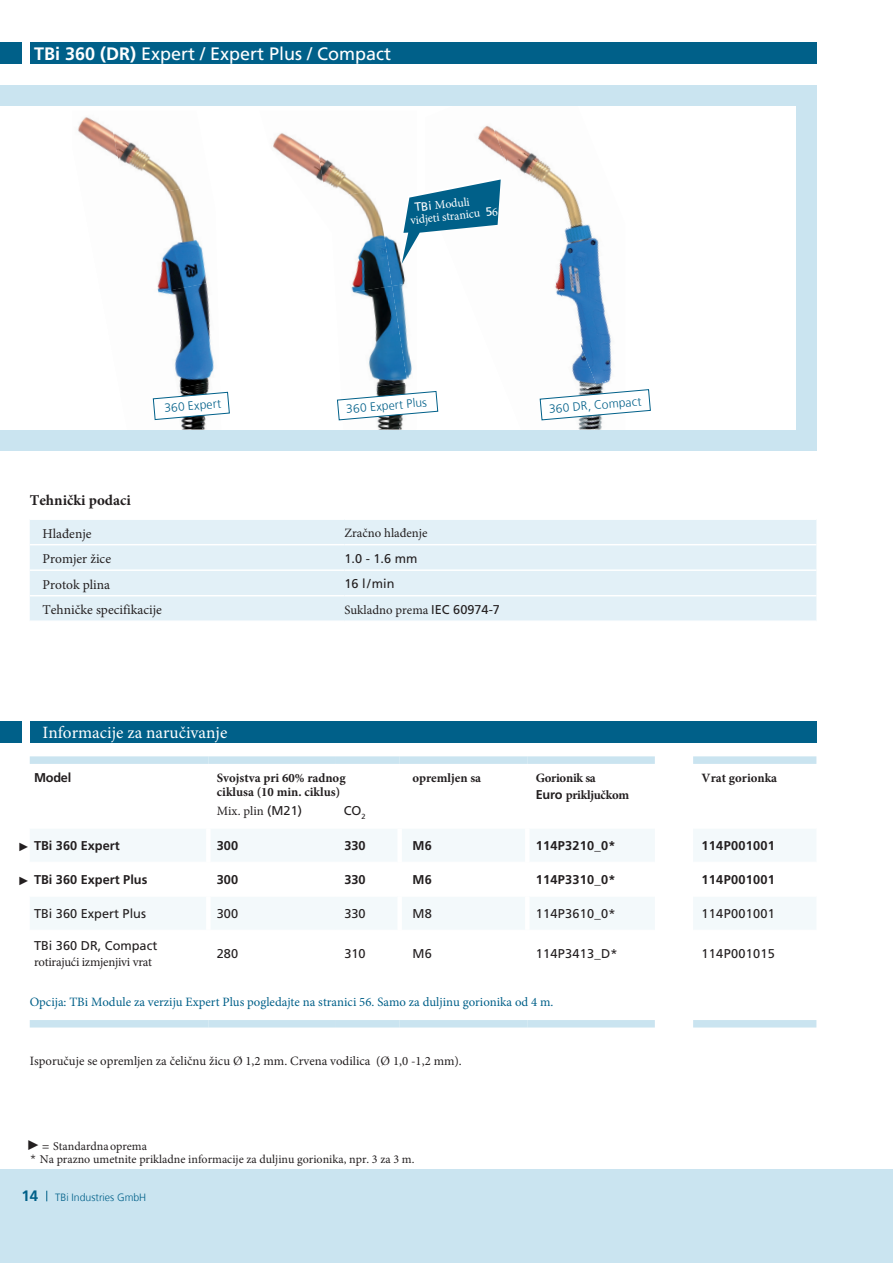
<style>
.page{position:relative;width:893px;height:1263px;background:#fff}
.page>*{position:absolute;margin:0;border:0;box-sizing:border-box;transform-origin:0 0}
.t1{font:18px "Frutiger LT Std";color:#fff}
.t2{font:17.25px "Minion Pro";color:#fff}
.t3{font:700 15px "Minion Pro";color:#231f20}
.t4{font:13.5px "Minion Pro";color:#231f20}
.t5{font:12.75px "Minion Pro";color:#231f20}
.t6{font:12.75px "Minion Pro";color:#006089}
.t7{font:12.75px "Frutiger LT Std";color:#231f20}
.t8{font:700 12.75px/14px "Minion Pro";color:#231f20}
.t9{font:700 12.75px "Frutiger LT Std";letter-spacing:.02em;color:#231f20}
.t10{font:12.75px "Frutiger LT Std";letter-spacing:.02em;color:#231f20}
.t11{font:700 12.75px "Frutiger LT Std";color:#231f20}
.t12{font:700 12.75px/16.8px "Minion Pro";letter-spacing:-.02em;color:#231f20}
.t13{font:12.75px "Minion Pro";letter-spacing:-.02em;color:#231f20}
.t14{font:12px/13.4px "Minion Pro";color:#231f20}
.t15{font:300 12px "Frutiger";color:#006089}
.t16{font:12px "Minion Pro";color:#fff}
.t17{font:300 10.5px "Frutiger";color:#006089}
.s1{font-weight:700}
.s2{font-family:"Frutiger LT Std"}
.s3{font-family:"Arial";font-weight:400;font-size:12px}
.s4{font-family:"Times New Roman";font-size:13.95px}
.s5{font-family:"Frutiger";font-weight:300}
.s6{font-weight:700;font-size:15px}
</style>
<div class="page">
<div style="left:0;top:1169px;width:893px;height:94px;background:#cae4f0"></div>
<div style="left:30px;top:43px;width:786px;height:21px;background:#006089"></div>
<div style="left:30px;top:722px;width:786px;height:21px;background:#006089"></div>
<div style="left:0;top:85px;width:816px;height:366px;background:#cae4f0"></div>
<div style="left:0;top:106px;width:795px;height:323px;background:#fff"></div>
<svg style="left:30px;top:829px;width:625px;height:100px;fill:#f3f9fb"></svg>
<hr style="left:30px;top:862px;width:176px;height:1px;background:#fff">
<hr style="left:211px;top:862px;width:125px;height:1px;background:#fff">
<hr style="left:336px;top:862px;width:61px;height:1px;background:#fff">
<hr style="left:402px;top:862px;width:123px;height:1px;background:#fff">
<hr style="left:529px;top:862px;width:126px;height:1px;background:#fff">
<hr style="left:30px;top:896px;width:176px;height:1px;background:#fff">
<hr style="left:211px;top:896px;width:125px;height:1px;background:#fff">
<hr style="left:336px;top:896px;width:61px;height:1px;background:#fff">
<hr style="left:402px;top:896px;width:123px;height:1px;background:#fff">
<hr style="left:529px;top:896px;width:126px;height:1px;background:#fff">
<div style="left:206px;top:828px;width:5px;height:34px;background:#fff"></div>
<div style="left:206px;top:862px;width:5px;height:34px;background:#fff"></div>
<div style="left:206px;top:896px;width:5px;height:34px;background:#fff"></div>
<hr style="left:525px;top:828px;width:4px;height:34px;background:#fff">
<hr style="left:525px;top:862px;width:4px;height:34px;background:#fff">
<hr style="left:525px;top:896px;width:4px;height:34px;background:#fff">
<div style="left:30px;top:756px;width:178px;height:8px;background:#cae4f0"></div>
<div style="left:208px;top:756px;width:128px;height:8px;background:#cae4f0"></div>
<div style="left:336px;top:756px;width:64px;height:8px;background:#cae4f0"></div>
<div style="left:400px;top:756px;width:127px;height:8px;background:#cae4f0"></div>
<div style="left:527px;top:756px;width:128px;height:8px;background:#cae4f0"></div>
<div style="left:30px;top:1020px;width:178px;height:7px;background:#cae4f0"></div>
<div style="left:208px;top:1020px;width:128px;height:7px;background:#cae4f0"></div>
<div style="left:336px;top:1020px;width:64px;height:7px;background:#cae4f0"></div>
<div style="left:400px;top:1020px;width:127px;height:7px;background:#cae4f0"></div>
<div style="left:527px;top:1020px;width:128px;height:7px;background:#cae4f0"></div>
<div style="left:397px;top:828px;width:5px;height:34px;background:#fff"></div>
<div style="left:397px;top:862px;width:5px;height:34px;background:#fff"></div>
<div style="left:397px;top:896px;width:5px;height:34px;background:#fff"></div>
<svg style="left:693px;top:829px;width:123px;height:100px"></svg>
<div style="left:693px;top:756px;width:123px;height:8px;background:#cae4f0"></div>
<hr style="left:693px;top:862px;width:123px;height:1px;background:#fff">
<div style="left:693px;top:1020px;width:123px;height:7px;background:#cae4f0"></div>
<hr style="left:693px;top:896px;width:123px;height:1px;background:#fff">
<img style="left:154px;top:161px;width:23px;height:22px">
<img style="left:159px;top:183px;width:48px;height:98px">
<img style="left:157px;top:281px;width:57px;height:99px">
<img style="left:152px;top:380px;width:58px;height:49px">
<img style="left:77px;top:117px;width:77px;height:60px">
<img style="left:152px;top:343px;width:11px;height:56px">
<img style="left:392px;top:239px;width:13px;height:43px">
<img style="left:392px;top:282px;width:20px;height:97px">
<img style="left:376px;top:390px;width:30px;height:39px">
<img style="left:326px;top:160px;width:37px;height:30px">
<img style="left:343px;top:190px;width:49px;height:96px">
<img style="left:351px;top:286px;width:56px;height:104px">
<img style="left:273px;top:133px;width:53px;height:50px">
<img style="left:351px;top:294px;width:5px;height:96px">
<img style="left:538px;top:158px;width:41px;height:49px">
<img style="left:564px;top:207px;width:48px;height:166px">
<img style="left:541px;top:373px;width:71px;height:56px">
<img style="left:478px;top:125px;width:60px;height:56px">
<img style="left:539px;top:240px;width:58px;height:162px">
<svg style="left:153px;top:392px;width:77px;height:28px"></svg>
<svg style="left:337px;top:391px;width:101px;height:29px"></svg>
<svg style="left:540px;top:389px;width:111px;height:31px"></svg>
<div style="left:0;top:722px;width:21px;height:21px;background:#006089"></div>
<div style="left:30px;top:520px;width:786px;height:100px;background:#e2f0f7"></div>
<hr style="left:30px;top:544px;width:314px;height:1px;background:#fff">
<hr style="left:344px;top:544px;width:472px;height:1px;background:#fff">
<hr style="left:30px;top:569px;width:314px;height:2px;background:#fff">
<hr style="left:344px;top:569px;width:472px;height:2px;background:#fff">
<hr style="left:30px;top:595px;width:314px;height:1px;background:#fff">
<hr style="left:344px;top:595px;width:472px;height:1px;background:#fff">
<div style="left:0;top:43px;width:21px;height:21px;background:#006089"></div>
<svg style="left:400px;top:178px;width:101px;height:86px"></svg>
<h1 class="t1" style="left:34px;top:43px;width:359px"><span class="s1">TBi 360 (DR)</span> Expert / Expert Plus / Compact</h1>
<p class="t16" style="left:414px;top:199px;width:57px;rotate:-6deg"><span class="s2">TBi</span> Moduli</p>
<p class="t16" style="left:409px;top:212px;width:90px;rotate:-6deg">vidjeti stranicu <span class="s2">5</span>6</p>
<p class="t15" style="left:164px;top:401px;width:58px;rotate:-5deg">360 Expert</p>
<p class="t15" style="left:346px;top:402px;width:82px;rotate:-5deg">360 Expert Plus</p>
<p class="t15" style="left:548px;top:402px;width:94px;rotate:-5deg">360 DR, Compact</p>
<p class="t3" style="left:30px;top:489px;width:103px">Tehnički podaci</p>
<p class="t4" style="left:43px;top:524px;width:51px">Hlađenje</p>
<p class="t5" style="left:344px;top:524px;width:85px">Zračno hlađenje</p>
<p class="t4" style="left:43px;top:550px;width:70px">Promjer žice</p>
<p class="t7" style="left:344px;top:551px;width:74px">1.0 - 1.6 mm</p>
<p class="t4" style="left:43px;top:575px;width:69px">Protok plina</p>
<p class="t7" style="left:344px;top:576px;width:52px">16 l / min</p>
<p class="t4" style="left:43px;top:601px;width:121px">Tehničke specifikacije</p>
<p class="t5" style="left:344px;top:601px;width:157px">Sukladno prema <span class="s2">IEC 60974-7</span></p>
<h2 class="t2" style="left:43px;top:721px;width:186px">Informacije za naručivanje</h2>
<p class="t9" style="left:34px;top:770px;width:39px">Model</p>
<p class="t8" style="left:217px;top:771px;width:130px">Svojstva pri 60% radnog ciklusa (10 min. ciklus)</p>
<p class="t5" style="left:217px;top:803px;width:87px">Mix. plin <span class="s2">(M21)</span></p>
<p class="t7" style="left:344px;top:803px;width:23px">CO<sub>2</sub></p>
<p class="t8" style="left:412px;top:771px;width:70px">opremljen sa</p>
<p class="t12" style="left:536px;top:769px;width:95px">Gorionik sa<br><span class="s2">Euro</span> priključkom</p>
<p class="t11" style="left:18px;top:838px;width:103px"><span class="s3">►</span> TBi 360 Expert</p>
<p class="t9" style="left:217px;top:838px;width:23px">300</p>
<p class="t9" style="left:344px;top:838px;width:23px">330</p>
<p class="t9" style="left:412px;top:838px;width:21px">M6</p>
<p class="t9" style="left:536px;top:838px;width:81px">114P3210_0*</p>
<p class="t11" style="left:18px;top:872px;width:131px"><span class="s3">►</span> TBi 360 Expert Plus</p>
<p class="t9" style="left:217px;top:872px;width:23px">300</p>
<p class="t9" style="left:344px;top:872px;width:23px">330</p>
<p class="t9" style="left:412px;top:872px;width:21px">M6</p>
<p class="t9" style="left:536px;top:872px;width:81px">114P3310_0*</p>
<p class="t7" style="left:34px;top:906px;width:113px">TBi 360 Expert Plus</p>
<p class="t7" style="left:217px;top:906px;width:23px">300</p>
<p class="t7" style="left:344px;top:906px;width:23px">330</p>
<p class="t7" style="left:412px;top:906px;width:21px">M8</p>
<p class="t10" style="left:536px;top:906px;width:81px">114P3610_0*</p>
<p class="t7" style="left:34px;top:938px;width:125px">TBi 360 DR, Compact</p>
<p class="t13" style="left:34px;top:953px;width:120px">rotirajući izmjenjivi vrat</p>
<p class="t7" style="left:217px;top:946px;width:23px">280</p>
<p class="t7" style="left:344px;top:946px;width:23px">310</p>
<p class="t7" style="left:412px;top:946px;width:21px">M6</p>
<p class="t10" style="left:536px;top:946px;width:83px">114P3413_D*</p>
<p class="t6" style="left:30px;top:994px;width:525px">Opcija: TBi Module za verziju Expert Plus pogledajte na stranici 56. Samo za duljinu gorionika od 4 m.</p>
<p class="t5" style="left:30px;top:1052px;width:433px">Isporučuje se opremljen za čeličnu žicu Ø 1,2 mm. Crvena vodilica (Ø 1,0 -1,2 mm).</p>
<p class="t14" style="left:27px;top:1139px;width:389px"><span class="s4">►</span><span class="s5">=</span> Standardna oprema<br><span class="s5">*</span> Na prazno umetnite prikladne informacije za duljinu gorionika, npr. 3 za 3 m.</p>
<p class="t17" style="left:21px;top:1192px;width:126px"><span class="s6">14</span> TBi Industries GmbH</p>
<p class="t8" style="left:702px;top:771px;width:77px">Vrat gorionka</p>
<p class="t9" style="left:702px;top:838px;width:75px">114P001001</p>
<p class="t9" style="left:702px;top:872px;width:75px">114P001001</p>
<p class="t10" style="left:702px;top:906px;width:75px">114P001001</p>
<p class="t10" style="left:702px;top:946px;width:75px">114P001015</p>
</div>
